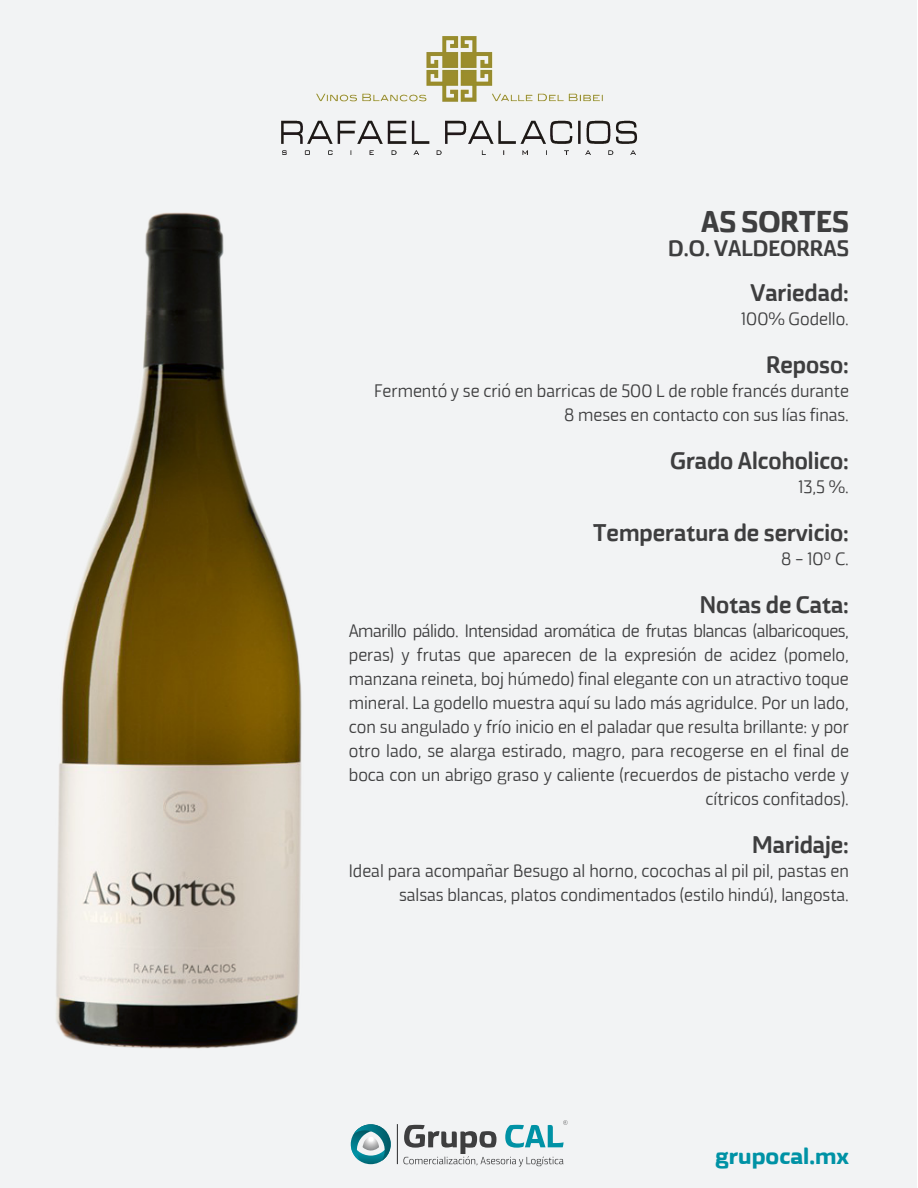
<style>
.page{position:relative;width:918px;height:1188px;background:#fff}
.page>*{position:absolute;margin:0;border:0;box-sizing:border-box;transform-origin:0 0}
.t1{font:30px "Torcao Nor Ex B";color:#3e3e3f}
.t2{font:24px "Torcao Nor Bol";color:#3e3e3f}
.t3{font:22.5px "Torcao Nor Bol";color:#3e3e3f}
.t4{font:22.5px "Torcao Ext Ex B";color:#0092a5}
.t5{font:18px/24px "Torcao Nor Reg";color:#3e3e3f;text-align:right}
</style>
<div class="page">
<div style="left:0;top:0;width:916px;height:1188px;background:#f2f3f4"></div>
<hr style="left:397px;top:1124px;width:1px;height:40px;background:#3e3e3f">
<svg style="left:403px;top:1121px;width:164px;height:45px"></svg>
<svg style="left:350px;top:1124px;width:41px;height:40px"></svg>
<img style="left:281px;top:36px;width:357px;height:119px">
<img style="left:56px;top:212px;width:246px;height:837px">
<h1 class="t1" style="left:701px;top:202px;width:149px">AS SORTES</h1>
<p class="t3" style="left:668px;top:234px;width:182px">D.O. VALDEORRAS</p>
<h2 class="t2" style="left:751px;top:277px;width:100px">Variedad:</h2>
<p class="t5" style="left:741px;top:306px;width:109px">100% Godello.</p>
<h2 class="t2" style="left:766px;top:349px;width:84px">Reposo:</h2>
<p class="t5" style="left:374px;top:378px;width:476px">Fermentó y se crió en barricas de 500 L de roble francés durante<br>8 meses en contacto con sus lías finas.</p>
<h2 class="t2" style="left:670px;top:445px;width:180px">Grado Alcoholico:</h2>
<p class="t5" style="left:798px;top:474px;width:52px">13,5 %.</p>
<h2 class="t2" style="left:593px;top:517px;width:257px">Temperatura de servicio:</h2>
<p class="t5" style="left:781px;top:546px;width:69px">8 - 10º C.</p>
<h2 class="t2" style="left:700px;top:589px;width:151px">Notas de Cata:</h2>
<p class="t5" style="left:349px;top:618px;width:502px">Amarillo pálido. Intensidad aromática de frutas blancas (albaricoques, peras) y frutas que aparecen de la expresión de acidez (pomelo, manzana reineta, boj húmedo) final elegante con un atractivo toque mineral. La godello muestra aquí su lado más agridulce. Por un lado, con su angulado y frío inicio en el paladar que resulta brillante; y por otro lado, se alarga estirado, magro, para recogerse en el final de boca con un abrigo graso y caliente (recuerdos de pistacho verde y cítricos confitados).</p>
<h2 class="t2" style="left:752px;top:829px;width:98px">Maridaje:</h2>
<p class="t5" style="left:349px;top:858px;width:502px">Ideal para acompañar Besugo al horno, cocochas al pil pil, pastas en salsas blancas, platos condimentados (estilo hindú), langosta.</p>
<p class="t4" style="left:715px;top:1142px;width:135px">grupocal.mx</p>
</div>
